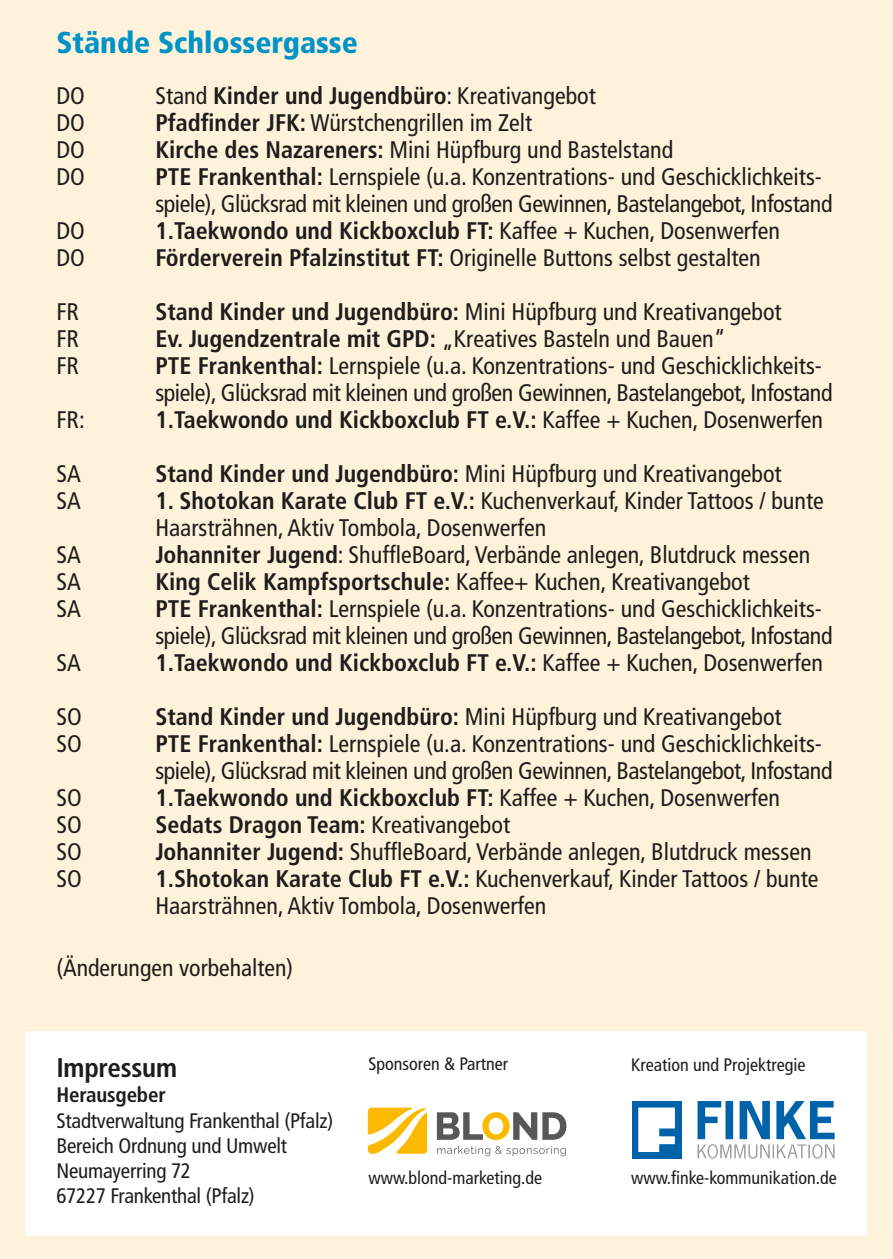
<style>
.page{position:relative;width:893px;height:1259px;background:#fff2db}
.page>*{position:absolute;margin:0;border:0;box-sizing:border-box;transform-origin:0 0}
.t1{font:900 condensed 30px "Frutiger LT Std";color:#0093c6}
.t2{font:700 condensed 27px "Frutiger LT Std";letter-spacing:-.01em;color:#1d1d1b}
.t3{font:condensed 24px/27px "Frutiger LT Std";color:#1d1d1b}
.t4{font:condensed 24px/27px "Frutiger LT Std";letter-spacing:-.02em;color:#1d1d1b}
.t5{font:700 condensed 24px "Frutiger LT Std";color:#1d1d1b}
.t6{font:condensed 23.7px "Frutiger LT Std";color:#1d1d1b}
.t7{font:condensed 21px/25.2px "Frutiger LT Std";letter-spacing:-.01em;color:#1d1d1b}
.t8{font:700 condensed 21px "Frutiger LT Std";letter-spacing:-.01em;color:#1d1d1b}
.t9{font:condensed 18px "Frutiger LT Std";color:#1d1d1b}
.s1{font-weight:700}
.s2{font-weight:400}
</style>
<div class="page">
<svg style="left:25px;top:1031px;width:842px;height:204px"></svg>
<svg style="left:437px;top:1112px;width:129px;height:28px"></svg>
<svg style="left:437px;top:1146px;width:129px;height:10px"></svg>
<svg style="left:368px;top:1107px;width:59px;height:46px"></svg>
<div style="left:632px;top:1101px;width:49px;height:57px;background:#0063aa"></div>
<svg style="left:638px;top:1107px;width:37px;height:45px;background:#d3e4f0"></svg>
<svg style="left:697px;top:1101px;width:138px;height:57px"></svg>
<p class="t1" style="left:56px;top:25px;width:303px">Stände Schlossergasse</p>
<p class="t3" style="left:56px;top:82px;width:30px">DO</p>
<p class="t3" style="left:155px;top:82px;width:442px">Stand <span class="s1">Kinder und Jugendbüro</span>: Kreativangebot</p>
<p class="t3" style="left:56px;top:109px;width:30px">DO</p>
<p class="t3" style="left:155px;top:109px;width:378px"><span class="s1">Pfadfinder JFK:</span> Würstchengrillen im Zelt</p>
<p class="t3" style="left:56px;top:136px;width:30px">DO</p>
<p class="t3" style="left:155px;top:136px;width:519px"><span class="s1">Kirche des Nazareners:</span> Mini Hüpfburg und Bastelstand</p>
<p class="t3" style="left:56px;top:163px;width:30px">DO</p>
<p class="t4" style="left:155px;top:163px;width:679px"><span class="s1">PTE Frankenthal:</span> Lernspiele (u.a. Konzentrations- und Geschicklichkeits&shy;spiele), Glücksrad mit kleinen und großen Gewinnen, Bastelangebot, Infostand</p>
<p class="t3" style="left:56px;top:217px;width:30px">DO</p>
<p class="t5" style="left:155px;top:216px;width:626px">1.Taekwondo und Kickboxclub FT: <span class="s2">Kaffee + Kuchen, Dosenwerfen</span></p>
<p class="t3" style="left:56px;top:244px;width:30px">DO</p>
<p class="t3" style="left:155px;top:244px;width:607px"><span class="s1">Förderverein Pfalzinstitut FT:</span> Originelle Buttons selbst gestalten</p>
<p class="t3" style="left:56px;top:298px;width:24px">FR</p>
<p class="t3" style="left:155px;top:298px;width:628px"><span class="s1">Stand Kinder und Jugendbüro:</span> Mini Hüpfburg und Kreativangebot</p>
<p class="t3" style="left:56px;top:325px;width:24px">FR</p>
<p class="t3" style="left:155px;top:325px;width:572px"><span class="s1">Ev. Jugendzentrale mit GPD:</span> „Kreatives Basteln und Bauen“</p>
<p class="t3" style="left:56px;top:352px;width:24px">FR</p>
<p class="t4" style="left:155px;top:352px;width:679px"><span class="s1">PTE Frankenthal:</span> Lernspiele (u.a. Konzentrations- und Geschicklichkeits&shy;spiele), Glücksrad mit kleinen und großen Gewinnen, Bastelangebot, Infostand</p>
<p class="t3" style="left:56px;top:406px;width:30px">FR:</p>
<p class="t5" style="left:155px;top:405px;width:669px">1.Taekwondo und Kickboxclub FT e.V.: <span class="s2">Kaffee + Kuchen, Dosenwerfen</span></p>
<p class="t3" style="left:56px;top:460px;width:26px">SA</p>
<p class="t3" style="left:155px;top:460px;width:628px"><span class="s1">Stand Kinder und Jugendbüro:</span> Mini Hüpfburg und Kreativangebot</p>
<p class="t3" style="left:56px;top:487px;width:26px">SA</p>
<p class="t3" style="left:155px;top:487px;width:670px"><span class="s1">1. Shotokan Karate Club FT e.V.:</span> Kuchenverkauf, Kinder Tattoos / bunte<br>Haarsträhnen, Aktiv Tombola, Dosenwerfen</p>
<p class="t3" style="left:56px;top:541px;width:26px">SA</p>
<p class="t3" style="left:155px;top:541px;width:656px"><span class="s1">Johanniter Jugend</span>: ShuffleBoard, Verbände anlegen, Blutdruck messen</p>
<p class="t3" style="left:56px;top:568px;width:26px">SA</p>
<p class="t3" style="left:155px;top:568px;width:596px"><span class="s1">King Celik Kampfsportschule:</span> Kaffee+ Kuchen, Kreativangebot</p>
<p class="t3" style="left:56px;top:595px;width:26px">SA</p>
<p class="t4" style="left:155px;top:595px;width:679px"><span class="s1">PTE Frankenthal:</span> Lernspiele (u.a. Konzentrations- und Geschicklichkeits&shy;spiele), Glücksrad mit kleinen und großen Gewinnen, Bastelangebot, Infostand</p>
<p class="t3" style="left:56px;top:649px;width:26px">SA</p>
<p class="t5" style="left:155px;top:648px;width:669px">1.Taekwondo und Kickboxclub FT e.V.: <span class="s2">Kaffee + Kuchen, Dosenwerfen</span></p>
<p class="t3" style="left:56px;top:703px;width:27px">SO</p>
<p class="t3" style="left:155px;top:703px;width:628px"><span class="s1">Stand Kinder und Jugendbüro:</span> Mini Hüpfburg und Kreativangebot</p>
<p class="t3" style="left:56px;top:730px;width:27px">SO</p>
<p class="t4" style="left:155px;top:730px;width:679px"><span class="s1">PTE Frankenthal:</span> Lernspiele (u.a. Konzentrations- und Geschicklichkeits&shy;spiele), Glücksrad mit kleinen und großen Gewinnen, Bastelangebot, Infostand</p>
<p class="t3" style="left:56px;top:784px;width:27px">SO</p>
<p class="t5" style="left:155px;top:783px;width:626px">1.Taekwondo und Kickboxclub FT: <span class="s2">Kaffee + Kuchen, Dosenwerfen</span></p>
<p class="t3" style="left:56px;top:811px;width:27px">SO</p>
<p class="t5" style="left:155px;top:810px;width:356px">Sedats Dragon Team: <span class="s2">Kreativangebot</span></p>
<p class="t3" style="left:56px;top:838px;width:27px">SO</p>
<p class="t3" style="left:155px;top:838px;width:658px"><span class="s1">Johanniter Jugend:</span> ShuffleBoard, Verbände anlegen, Blutdruck messen</p>
<p class="t3" style="left:56px;top:865px;width:27px">SO</p>
<p class="t3" style="left:155px;top:865px;width:665px"><span class="s1">1.Shotokan Karate Club FT e.V.:</span> Kuchenverkauf, Kinder Tattoos / bunte<br>Haarsträhnen, Aktiv Tombola, Dosenwerfen</p>
<p class="t6" style="left:56px;top:954px;width:238px">(Änderungen vorbehalten)</p>
<p class="t2" style="left:56px;top:1051px;width:122px">Impressum</p>
<p class="t8" style="left:56px;top:1082px;width:111px">Herausgeber</p>
<p class="t7" style="left:56px;top:1108px;width:278px">Stadtverwaltung Frankenthal (Pfalz)<br>Bereich Ordnung und Umwelt<br>Neumayerring 72<br>67227 Frankenthal (Pfalz)</p>
<p class="t9" style="left:369px;top:1053px;width:141px">Sponsoren &amp; Partner</p>
<p class="t9" style="left:369px;top:1167px;width:175px">www.blond-marketing.de</p>
<p class="t9" style="left:631px;top:1053px;width:176px">Kreation und Projektregie</p>
<p class="t9" style="left:631px;top:1167px;width:207px">www.finke-kommunikation.de</p>
</div>
